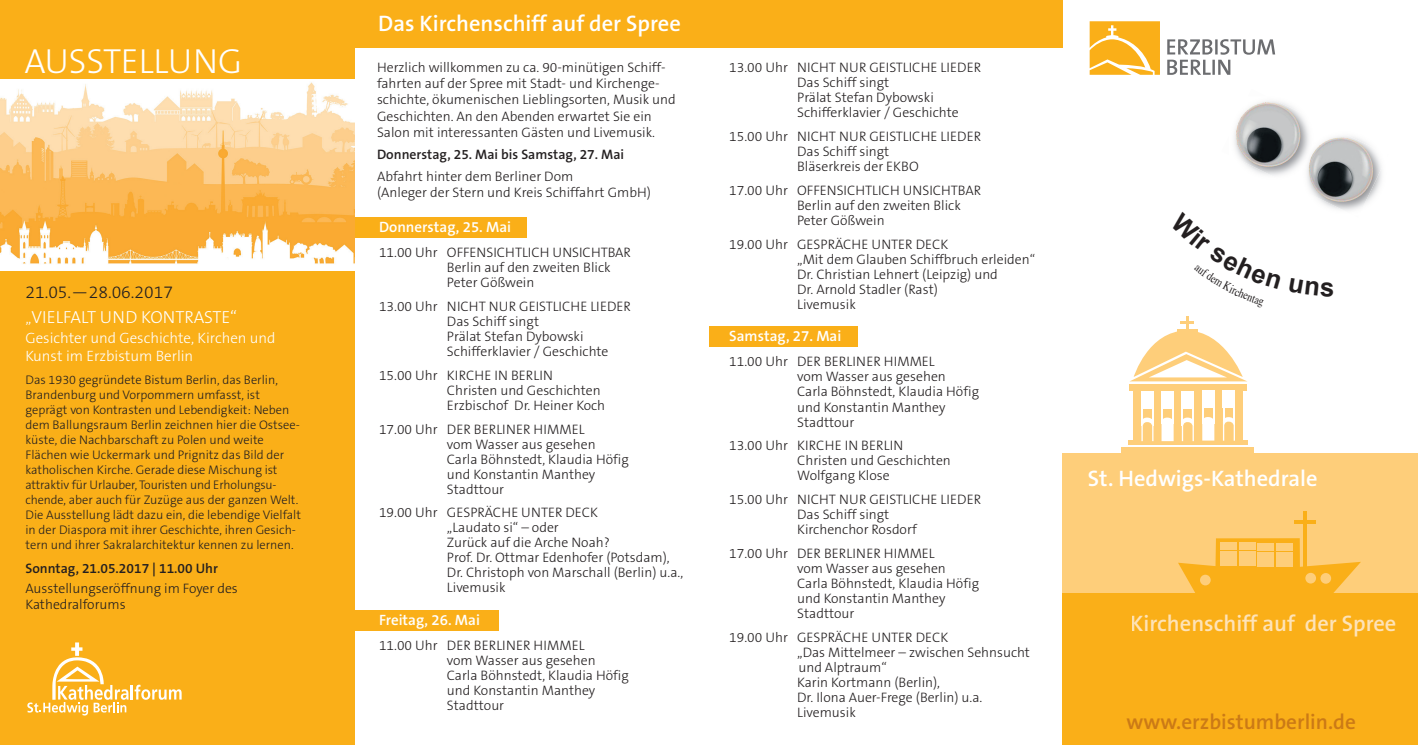
<style>
.page{position:relative;width:1418px;height:745px;background:#fff}
.page>*{position:absolute;margin:0;border:0;box-sizing:border-box;transform-origin:0 0}
.t1{font:300 35px "The Sans B3";color:#fff}
.t2{font:600 22.5px "The Sans B6";color:#fff}
.t3{font:600 22.5px "The Sans B6";color:#fee3b8}
.t4{font:600 21.25px "The Sans B6";color:#cb7a16}
.t5{font:300 17.5px/25px "The Sans B3";color:#fff}
.t6{font:300 15px/18px "The Sans B3";color:#fff}
.t7{font:600 15px "The Sans B6";color:#fff}
.t8{font:300 13.75px/15px "The Sans B3";color:#231f20}
.t9{font:600 13.75px "The Sans B6";color:#231f20}
.t10{font:300 12.5px/15px "The Sans B3";color:#231f20}
.s1{color:#231f20}
.s2{font-size:15px}
</style>
<div class="page">
<div style="left:354px;top:0;width:709px;height:48px;background:#faaf18"></div>
<div style="left:354px;top:217px;width:173px;height:20px;background:#faaf18"></div>
<div style="left:709px;top:326px;width:148px;height:20px;background:#faaf18"></div>
<div style="left:354px;top:609px;width:145px;height:21px;background:#faaf18"></div>
<div style="left:1062px;top:453px;width:355px;height:199px;background:#fece7a"></div>
<div style="left:1062px;top:592px;width:355px;height:152px;background:#faaf18"></div>
<div style="left:0;top:0;width:354px;height:744px;background:#faaf18"></div>
<img style="left:0;top:80px;width:354px;height:190px">
<svg style="left:1177px;top:538px;width:183px;height:55px"></svg>
<div style="left:1220px;top:551px;width:16px;height:14px;background:#fece7a"></div>
<div style="left:1220px;top:542px;width:16px;height:7px;background:#fece7a"></div>
<div style="left:1238px;top:551px;width:17px;height:14px;background:#fece7a"></div>
<div style="left:1238px;top:542px;width:17px;height:7px;background:#fece7a"></div>
<div style="left:1257px;top:551px;width:16px;height:15px;background:#fece7a"></div>
<div style="left:1257px;top:542px;width:16px;height:8px;background:#fece7a"></div>
<div style="left:1275px;top:552px;width:17px;height:14px;background:#fece7a"></div>
<div style="left:1275px;top:543px;width:17px;height:7px;background:#fece7a"></div>
<div style="left:1199px;top:574px;width:11px;height:11px;background:#fece7a;border-radius:50%"></div>
<div style="left:1320px;top:572px;width:11px;height:11px;background:#fece7a;border-radius:50%"></div>
<div style="left:1305px;top:572px;width:10px;height:11px;background:#fece7a;border-radius:50%"></div>
<hr style="left:1303px;top:511px;width:4px;height:55px;background:#faaf18">
<hr style="left:1293px;top:520px;width:22px;height:3px;background:#faaf18">
<div style="left:1133px;top:389px;width:109px;height:52px;background:#fece7a"></div>
<div style="left:1129px;top:383px;width:118px;height:7px;background:#fece7a"></div>
<hr style="left:1127px;top:440px;width:120px;height:4px;background:#fece7a">
<div style="left:1121px;top:447px;width:132px;height:7px;background:#fece7a"></div>
<svg style="left:1130px;top:316px;width:116px;height:65px"></svg>
<svg style="left:1161px;top:408px;width:12px;height:33px"></svg>
<div style="left:1161px;top:390px;width:12px;height:18px;background:#fff"></div>
<svg style="left:1202px;top:407px;width:12px;height:33px"></svg>
<hr style="left:1212px;top:403px;width:2px;height:20px;background:#fff">
<div style="left:1202px;top:390px;width:12px;height:17px;background:#fff"></div>
<div style="left:1141px;top:390px;width:12px;height:18px;background:#fff"></div>
<svg style="left:1141px;top:408px;width:12px;height:33px"></svg>
<div style="left:1181px;top:390px;width:12px;height:18px;background:#fff"></div>
<svg style="left:1181px;top:408px;width:12px;height:33px"></svg>
<div style="left:1222px;top:390px;width:12px;height:18px;background:#fff"></div>
<svg style="left:1223px;top:408px;width:11px;height:33px"></svg>
<img style="left:1234px;top:101px;width:148px;height:110px">
<svg style="left:1089px;top:21px;width:71px;height:54px;background:#fabb3c"></svg>
<svg style="left:1167px;top:39px;width:108px;height:36px"></svg>
<svg style="left:27px;top:642px;width:155px;height:73px"></svg>
<h1 class="t1" style="left:24px;top:42px;width:219px">AUSSTELLUNG</h1>
<p class="t5" style="left:25px;top:280px;width:213px"><span class="s1">21.05.—28.06.2017 </span><span class="s2">„</span>VIELFALT UND KONTRASTE“</p>
<p class="t6" style="left:25px;top:329px;width:252px">Gesichter und Geschichte, Kirchen und<br>Kunst im Erzbistum Berlin</p>
<p class="t10" style="left:25px;top:372px;width:277px">Das 1930 gegründete Bistum Berlin, das Berlin, Brandenburg und Vorpommern umfasst, ist geprägt von Kontrasten und Lebendigkeit: Neben dem Ballungsraum Berlin zeichnen hier die Ostsee&shy;küste, die Nachbarschaft zu Polen und weite Flächen wie Uckermark und Prignitz das Bild der katholischen Kirche. Gerade diese Mischung ist attraktiv für Urlauber, Touristen und Erholungsu&shy;chende, aber auch für Zuzüge aus der ganzen Welt.<br>Die Ausstellung lädt dazu ein, die lebendige Vielfalt in der Diaspora mit ihrer Geschichte, ihren Gesich&shy;tern und ihrer Sakralarchitektur kennen zu lernen.</p>
<p class="t9" style="left:25px;top:560px;width:194px">Sonntag, 21.05.2017 | 11.00 Uhr</p>
<p class="t8" style="left:25px;top:580px;width:214px;line-height:16.5px">Ausstellungseröffnung im Foyer des<br>Kathedralforums</p>
<h2 class="t2" style="left:378px;top:12px;width:304px">Das Kirchenschiff auf der Spree</h2>
<p class="t8" style="left:377px;top:59px;width:300px;line-height:16.2px">Herzlich willkommen zu ca. 90-minütigen Schiff&shy;fahrten auf der Spree mit Stadt- und Kirchenge&shy;schichte, ökumenischen Lieblingsorten, Musik und Geschichten. An den Abenden erwartet Sie ein Salon mit interessanten Gästen und Livemusik.</p>
<p class="t9" style="left:377px;top:147px;width:249px">Donnerstag, 25. Mai bis Samstag, 27. Mai</p>
<p class="t8" style="left:377px;top:168px;width:275px;line-height:16.2px">Abfahrt hinter dem Berliner Dom<br>(Anleger der Stern und Kreis Schiffahrt GmbH)</p>
<p class="t7" style="left:379px;top:219px;width:134px">Donnerstag, 25. Mai</p>
<p class="t8" style="left:447px;top:245px;width:186px;text-indent:-68px">11.00 Uhr OFFENSICHTLICH UNSICHTBAR<br>Berlin auf den zweiten Blick<br>Peter Gößwein</p>
<p class="t8" style="left:447px;top:299px;width:185px;text-indent:-68px">13.00 Uhr NICHT NUR GEISTLICHE LIEDER<br>Das Schiff singt<br>Prälat Stefan Dybowski<br>Schifferklavier / Geschichte</p>
<p class="t8" style="left:447px;top:368px;width:160px;text-indent:-68px">15.00 Uhr KIRCHE IN BERLIN<br>Christen und Geschichten<br>Erzbischof Dr. Heiner Koch</p>
<p class="t8" style="left:447px;top:421px;width:183px;text-indent:-68px">17.00 Uhr DER BERLINER HIMMEL<br>vom Wasser aus gesehen<br>Carla Böhnstedt, Klaudia Höfig und Konstantin Manthey<br>Stadttour</p>
<p class="t8" style="left:447px;top:505px;width:238px;text-indent:-68px">19.00 Uhr GESPRÄCHE UNTER DECK<br>„Laudato si“ – oder<br>Zurück auf die Arche Noah?<br>Prof. Dr. Ottmar Edenhofer (Potsdam),<br>Dr. Christoph von Marschall (Berlin) u.a.,<br>Livemusik</p>
<p class="t7" style="left:379px;top:611px;width:102px">Freitag, 26. Mai</p>
<p class="t8" style="left:447px;top:638px;width:183px;text-indent:-68px">11.00 Uhr DER BERLINER HIMMEL<br>vom Wasser aus gesehen<br>Carla Böhnstedt, Klaudia Höfig und Konstantin Manthey<br>Stadttour</p>
<p class="t8" style="left:797px;top:61px;width:185px;text-indent:-68px">13.00 Uhr NICHT NUR GEISTLICHE LIEDER<br>Das Schiff singt<br>Prälat Stefan Dybowski<br>Schifferklavier / Geschichte</p>
<p class="t8" style="left:797px;top:129px;width:185px;text-indent:-68px">15.00 Uhr NICHT NUR GEISTLICHE LIEDER<br>Das Schiff singt<br>Bläserkreis der EKBO</p>
<p class="t8" style="left:797px;top:183px;width:186px;text-indent:-68px">17.00 Uhr OFFENSICHTLICH UNSICHTBAR<br>Berlin auf den zweiten Blick<br>Peter Gößwein</p>
<p class="t8" style="left:797px;top:237px;width:239px;text-indent:-68px">19.00 Uhr GESPRÄCHE UNTER DECK<br>„Mit dem Glauben Schiffbruch erleiden“<br>Dr. Christian Lehnert (Leipzig) und<br>Dr. Arnold Stadler (Rast)<br>Livemusik</p>
<p class="t7" style="left:729px;top:328px;width:114px">Samstag, 27. Mai</p>
<p class="t8" style="left:797px;top:354px;width:183px;text-indent:-68px">11.00 Uhr DER BERLINER HIMMEL<br>vom Wasser aus gesehen<br>Carla Böhnstedt, Klaudia Höfig und Konstantin Manthey<br>Stadttour</p>
<p class="t8" style="left:797px;top:438px;width:155px;text-indent:-68px">13.00 Uhr KIRCHE IN BERLIN<br>Christen und Geschichten<br>Wolfgang Klose</p>
<p class="t8" style="left:797px;top:492px;width:185px;text-indent:-68px">15.00 Uhr NICHT NUR GEISTLICHE LIEDER<br>Das Schiff singt<br>Kirchenchor Rosdorf</p>
<p class="t8" style="left:797px;top:546px;width:183px;text-indent:-68px">17.00 Uhr DER BERLINER HIMMEL<br>vom Wasser aus gesehen<br>Carla Böhnstedt, Klaudia Höfig und Konstantin Manthey<br>Stadttour</p>
<p class="t8" style="left:797px;top:629px;width:234px;text-indent:-68px">19.00 Uhr GESPRÄCHE UNTER DECK<br>„Das Mittelmeer – zwischen Sehnsucht und Alptraum“<br>Karin Kortmann (Berlin),<br>Dr. Ilona Auer-Frege (Berlin) u.a.<br>Livemusik</p>
<h2 class="t2" style="left:1087px;top:466px;width:231px">St. Hedwigs-Kathedrale</h2>
<h2 class="t3" style="left:1130px;top:610px;width:268px">Kirchenschiff auf der Spree</h2>
<h3 class="t4" style="left:1126px;top:709px;width:231px">www.erzbistumberlin.de</h3>
</div>
